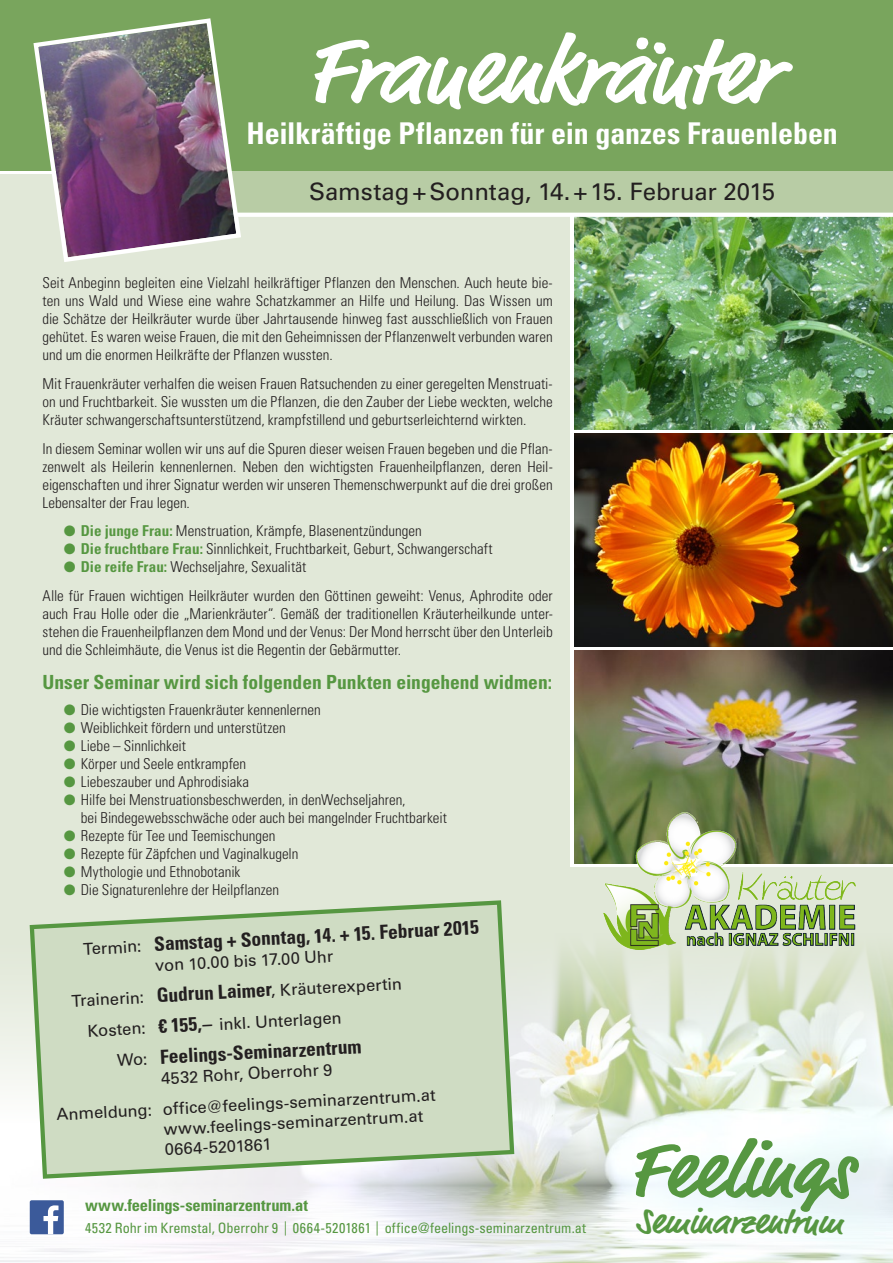
<style>
.page{position:relative;width:893px;height:1263px;background:#fff}
.page>*{position:absolute;margin:0;border:0;box-sizing:border-box;transform-origin:0 0}
.t1{font:700 96px "Market";color:#fff}
.t2{font:700 36px "Market";color:#569741}
.t3{font:700 condensed 30px "Univers";letter-spacing:-.005em;color:#fff}
.t4{font:24px "Univers";letter-spacing:-.005em;color:#231f20}
.t5{font:700 condensed 19.5px "Univers";color:#231f20}
.t6{font:700 condensed 19.5px "Univers";color:#569741}
.t7{font:16.5px/30.9px "Univers";color:#231f20;text-align:center}
.t8{font:700 condensed 16.5px "Univers";letter-spacing:-.005em;color:#569741}
.t9{font:300 condensed 15px/18px "Univers";color:#231f20;text-align:justify}
.t10{font:condensed 14.25px "Univers";color:#569741}
.s1{color:#569741}
.s2{font-weight:700;color:#569741}
.s3{font-weight:400;font-stretch:normal;font-size:16.5px}
.s4{font-weight:700;font-stretch:condensed;font-size:19.5px}
</style>
<div class="page">
<img style="left:0;top:1037px;width:893px;height:226px">
<svg style="left:635px;top:1138px;width:224px;height:74px"></svg>
<img style="left:574px;top:434px;width:319px;height:212px">
<img style="left:574px;top:219px;width:319px;height:210px">
<img style="left:574px;top:651px;width:319px;height:212px">
<div style="left:0;top:174px;width:570px;height:757px;background:#e1e8d8"></div>
<div style="left:570px;top:867px;width:323px;height:64px;background:#e1e8d8"></div>
<svg style="left:243px;top:170px;width:650px;height:49px;background:#bccfab"></svg>
<div style="left:0;top:0;width:893px;height:170px;background:#79a55d"></div>
<svg style="left:517px;top:931px;width:376px;height:106px;background:#dce4d1"></svg>
<div style="left:0;top:931px;width:128px;height:192px;background:linear-gradient(to bottom,#dee5d4,#fcfdfb)"></div>
<div style="left:30px;top:1200px;width:34px;height:34px;background:#3b5a9a;border-radius:2px"></div>
<svg style="left:44px;top:1205px;width:14px;height:29px"></svg>
<img style="left:31px;top:18px;width:212px;height:244px">
<svg style="left:27px;top:900px;width:490px;height:281px;background:#ccdac1"></svg>
<img style="left:603px;top:812px;width:253px;height:137px">
<h1 class="t1" style="left:307px;top:13px;width:472px">Frauenkräuter</h1>
<h3 class="t3" style="left:246px;top:115px;width:593px">Heilkräftige Pflanzen für ein ganzes Frauenleben</h3>
<h3 class="t4" style="left:309px;top:177px;width:467px">Samstag+Sonntag, 14.+15. Februar 2015</h3>
<p class="t9" style="left:43px;top:274px;width:512px">Seit Anbeginn begleiten eine Vielzahl heilkräftiger Pflanzen den Menschen. Auch heute bie&shy;ten uns Wald und Wiese eine wahre Schatzkammer an Hilfe und Heilung. Das Wissen um die Schätze der Heilkräuter wurde über Jahrtausende hinweg fast ausschließlich von Frauen gehütet. Es waren weise Frauen, die mit den Geheimnissen der Pflanzenwelt verbunden waren und um die enormen Heilkräfte der Pflanzen wussten.</p>
<p class="t9" style="left:43px;top:375px;width:512px">Mit Frauenkräuter verhalfen die weisen Frauen Ratsuchenden zu einer geregelten Menstruati&shy;on und Fruchtbarkeit. Sie wussten um die Pflanzen, die den Zauber der Liebe weckten, welche Kräuter schwangerschaftsunterstützend, krampfstillend und geburtserleichternd wirkten.</p>
<p class="t9" style="left:43px;top:439px;width:512px">In diesem Seminar wollen wir uns auf die Spuren dieser weisen Frauen begeben und die Pflan&shy;zenwelt als Heilerin kennenlernen. Neben den wichtigsten Frauenheilpflanzen, deren Heil&shy;eigenschaften und ihrer Signatur werden wir unseren Themenschwerpunkt auf die drei großen Lebensalter der Frau legen.</p>
<p class="t9" style="left:64px;top:522px;width:359px"><span class="s1">●</span> <span class="s2">Die junge Frau:</span> Menstruation, Krämpfe, Blasenentzündungen</p>
<p class="t9" style="left:64px;top:540px;width:430px"><span class="s1">●</span> <span class="s2">Die fruchtbare Frau:</span> Sinnlichkeit, Fruchtbarkeit, Geburt, Schwangerschaft</p>
<p class="t9" style="left:43px;top:553px;width:512px;line-height:28.7px;text-indent:21px"><span class="s1">●</span> <span class="s2">Die reife Frau:</span> Wechseljahre, Sexualität<br>Alle für Frauen wichtigen Heilkräuter wurden den Göttinen geweiht: Venus, Aphrodite oder</p>
<p class="t9" style="left:43px;top:605px;width:512px">auch Frau Holle oder die „Marienkräuter“. Gemäß der traditionellen Kräuterheilkunde unter&shy;stehen die Frauenheilpflanzen dem Mond und der Venus: Der Mond herrscht über den Unterleib und die Schleimhäute, die Venus ist die Regentin der Gebärmutter.</p>
<h3 class="t6" style="left:43px;top:670px;width:511px">Unser Seminar wird sich folgenden Punkten eingehend widmen:</h3>
<p class="t9" style="left:64px;top:701px;width:259px"><span class="s1">●</span> Die wichtigsten Frauenkräuter kennenlernen</p>
<p class="t9" style="left:64px;top:719px;width:223px"><span class="s1">●</span> Weiblichkeit fördern und unterstützen</p>
<p class="t9" style="left:64px;top:737px;width:124px"><span class="s1">●</span> Liebe – Sinnlichkeit</p>
<p class="t9" style="left:64px;top:755px;width:184px"><span class="s1">●</span> Körper und Seele entkrampfen</p>
<p class="t9" style="left:64px;top:773px;width:187px"><span class="s1">●</span> Liebeszauber und Aphrodisiaka</p>
<p class="t9" style="left:81px;top:791px;width:368px;text-indent:-17px"><span class="s1">●</span> Hilfe bei Menstruationsbeschwerden, in denWechseljahren,<br>bei Bindegewebsschwäche oder auch bei mangelnder Fruchtbarkeit</p>
<p class="t9" style="left:64px;top:827px;width:213px"><span class="s1">●</span> Rezepte für Tee und Teemischungen</p>
<p class="t9" style="left:64px;top:845px;width:236px"><span class="s1">●</span> Rezepte für Zäpfchen und Vaginalkugeln</p>
<p class="t9" style="left:64px;top:863px;width:178px"><span class="s1">●</span> Mythologie und Ethnobotanik</p>
<p class="t9" style="left:64px;top:881px;width:217px"><span class="s1">●</span> Die Signaturenlehre der Heilpflanzen</p>
<h3 class="t5" style="left:82px;top:936px;width:398px;rotate:-3deg"><span class="s3">Termin:</span> Samstag + Sonntag, 14. + 15. Februar 2015</h3>
<p class="t7" style="left:154px;top:950px;width:180px;rotate:-3deg">von 10.00 bis 17.00 Uhr</p>
<p class="t7" style="left:71px;top:985px;width:332px;rotate:-3deg">Trainerin: <span class="s4">Gudrun Laimer</span>, Kräuterexpertin</p>
<p class="t7" style="left:87px;top:1015px;width:256px;rotate:-3deg">Kosten: <span class="s4">€ 155,–</span> inkl. Unterlagen</p>
<h3 class="t5" style="left:117px;top:1047px;width:246px;rotate:-3deg"><span class="s3">Wo:</span> Feelings-Seminarzentrum</h3>
<p class="t7" style="left:54px;top:1068px;width:381px;rotate:-3deg">4532 Rohr, Oberrohr 9<br>Anmeldung: office@feelings-seminarzentrum.at</p>
<p class="t7" style="left:163px;top:1119px;width:261px;line-height:20.2px;text-align:left;rotate:-3deg">www.feelings-seminarzentrum.at<br>0664-5201861</p>
<p class="t8" style="left:85px;top:1195px;width:224px">www.feelings-seminarzentrum.at</p>
<p class="t10" style="left:85px;top:1219px;width:503px">4532 Rohr im Kremstal, Oberrohr 9 | 0664-5201861 | office@feelings-seminarzentrum.at</p>
<h2 class="t2" style="left:636px;top:1200px;width:208px">Seminarzentrum</h2>
</div>
